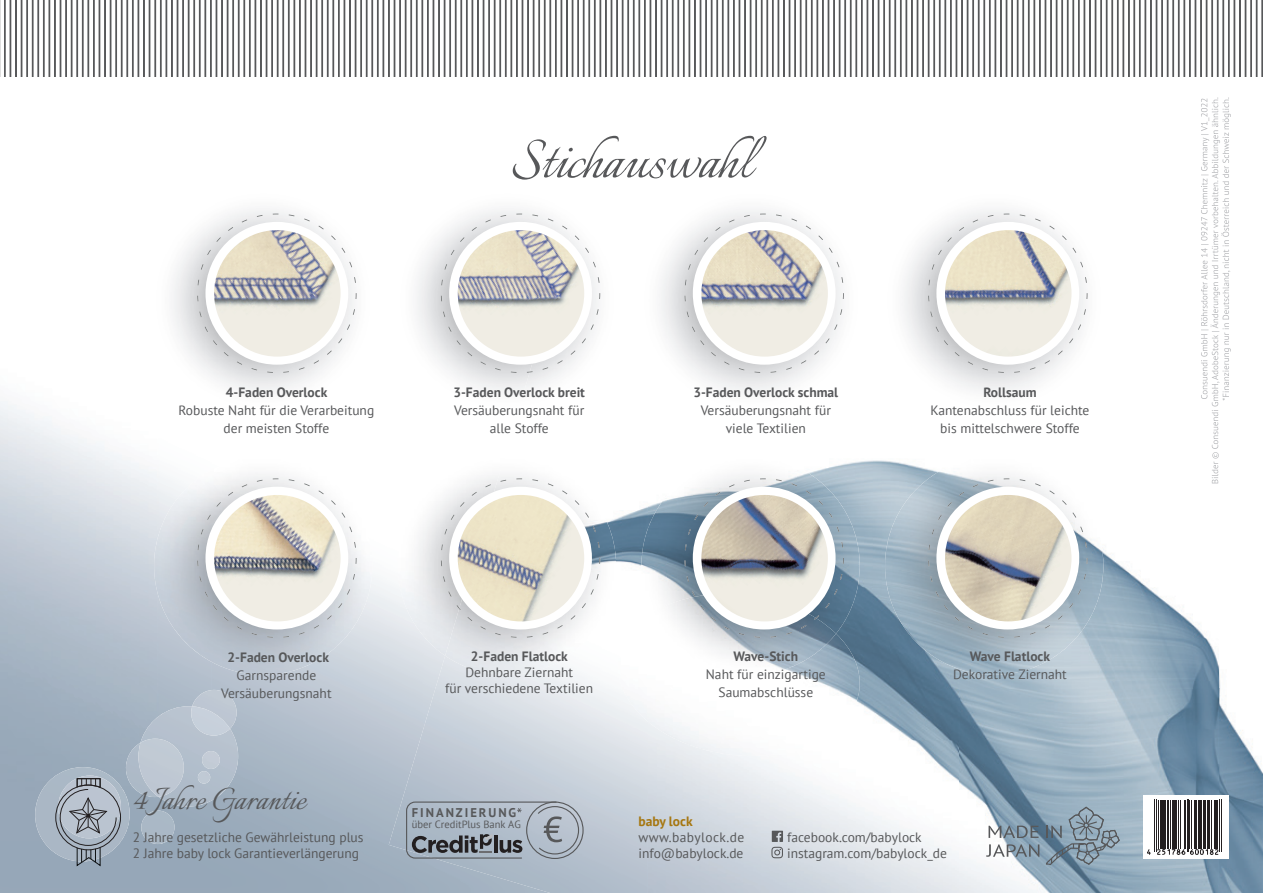
<style>
.page{position:relative;width:1263px;height:893px;background:#fff}
.page>*{position:absolute;margin:0;border:0;box-sizing:border-box;transform-origin:0 0}
.t1{font:67.5px "Italianno";color:#57585a}
.t2{font:39px "Italianno";color:#57585a}
.t3{font:13.5px/18px "PT Sans";color:#57585a;text-align:center}
.t4{font:700 13.5px "PT Sans";color:#57585a}
.t5{font:700 13.5px "PT Sans";color:#a67711}
.t6{font:700 12.6px "PT Sans";letter-spacing:.155em;color:#57585a}
.t7{font:10.5px "PT Sans";letter-spacing:-.005em;color:#57585a}
</style>
<div class="page">
<img style="left:159px;top:271px;width:53px;height:435px">
<img style="left:211px;top:395px;width:1px;height:62px">
<img style="left:140px;top:706px;width:98px;height:101px">
<img style="left:29px;top:767px;width:101px;height:94px">
<img style="left:58px;top:776px;width:63px;height:2px">
<img style="left:139px;top:810px;width:38px;height:34px">
<img style="left:122px;top:743px;width:16px;height:54px">
<img style="left:138px;top:739px;width:50px;height:58px">
<img style="left:192px;top:690px;width:45px;height:39px">
<img style="left:191px;top:706px;width:39px;height:30px">
<img style="left:202px;top:751px;width:18px;height:18px">
<svg style="left:198px;top:771px;width:12px;height:13px"></svg>
<img style="left:389px;top:689px;width:259px;height:204px">
<img style="left:648px;top:740px;width:311px;height:153px">
<img style="left:959px;top:638px;width:260px;height:255px">
<img style="left:860px;top:587px;width:100px;height:153px">
<img style="left:1087px;top:97px;width:131px;height:541px">
<img style="left:600px;top:509px;width:41px;height:63px">
<img style="left:804px;top:289px;width:104px;height:298px">
<img style="left:907px;top:367px;width:53px;height:90px">
<img style="left:959px;top:385px;width:70px;height:93px">
<img style="left:994px;top:210px;width:28px;height:4px">
<img style="left:1219px;top:97px;width:44px;height:796px">
<svg style="left:55px;top:778px;width:66px;height:88px;background:#9da7b2"></svg>
<svg style="left:0;top:0;width:1263px;height:77px"></svg>
<img style="left:613px;top:613px;width:249px;height:143px">
<img style="left:197px;top:214px;width:160px;height:159px">
<svg style="left:205px;top:222px;width:143px;height:143px"></svg>
<img style="left:214px;top:230px;width:127px;height:127px;border-radius:63px">
<img style="left:472px;top:214px;width:95px;height:8px">
<svg style="left:441px;top:222px;width:159px;height:151px"></svg>
<img style="left:458px;top:230px;width:126px;height:127px;border-radius:63px">
<img style="left:684px;top:214px;width:160px;height:159px">
<svg style="left:693px;top:222px;width:142px;height:143px"></svg>
<img style="left:701px;top:230px;width:127px;height:127px;border-radius:63px">
<img style="left:928px;top:214px;width:159px;height:159px">
<svg style="left:936px;top:222px;width:143px;height:143px"></svg>
<img style="left:945px;top:230px;width:126px;height:127px;border-radius:63px">
<img style="left:154px;top:457px;width:106px;height:121px">
<img style="left:197px;top:478px;width:160px;height:160px">
<svg style="left:205px;top:487px;width:143px;height:142px"></svg>
<img style="left:214px;top:495px;width:127px;height:126px;border-radius:63px">
<img style="left:445px;top:471px;width:66px;height:204px">
<img style="left:500px;top:478px;width:50px;height:6px">
<img style="left:459px;top:629px;width:113px;height:9px">
<svg style="left:441px;top:484px;width:159px;height:145px"></svg>
<img style="left:458px;top:495px;width:126px;height:126px;border-radius:63px">
<img style="left:641px;top:456px;width:219px;height:178px">
<img style="left:652px;top:613px;width:101px;height:62px">
<img style="left:684px;top:478px;width:160px;height:130px">
<img style="left:711px;top:629px;width:105px;height:9px">
<svg style="left:693px;top:487px;width:142px;height:142px"></svg>
<img style="left:701px;top:495px;width:127px;height:126px;border-radius:63px">
<img style="left:885px;top:457px;width:106px;height:145px">
<img style="left:928px;top:478px;width:159px;height:160px">
<svg style="left:936px;top:487px;width:143px;height:142px"></svg>
<img style="left:945px;top:495px;width:126px;height:126px;border-radius:63px">
<svg style="left:988px;top:826px;width:50px;height:12px"></svg>
<svg style="left:986px;top:844px;width:53px;height:13px"></svg>
<svg style="left:1045px;top:806px;width:74px;height:60px;background:#859aa9"></svg>
<img style="left:1201px;top:99px;width:8px;height:300px">
<img style="left:1210px;top:98px;width:10px;height:385px">
<img style="left:1221px;top:98px;width:10px;height:302px">
<div style="left:1144px;top:795px;width:85px;height:64px;background:#fff"></div>
<svg style="left:1149px;top:799px;width:73px;height:56px"></svg>
<hr style="left:1154px;top:800px;width:1px;height:52px;background:#231f20">
<hr style="left:1156px;top:800px;width:1px;height:52px;background:#231f20">
<hr style="left:1158px;top:800px;width:1px;height:48px;background:#231f20">
<hr style="left:1160px;top:800px;width:1px;height:48px;background:#231f20">
<hr style="left:1162px;top:800px;width:2px;height:48px;background:#231f20">
<hr style="left:1165px;top:800px;width:1px;height:48px;background:#231f20">
<hr style="left:1168px;top:800px;width:1px;height:48px;background:#231f20">
<hr style="left:1170px;top:800px;width:1px;height:48px;background:#231f20">
<hr style="left:1172px;top:800px;width:2px;height:48px;background:#231f20">
<hr style="left:1175px;top:800px;width:1px;height:48px;background:#231f20">
<hr style="left:1178px;top:800px;width:1px;height:48px;background:#231f20">
<hr style="left:1180px;top:800px;width:1px;height:48px;background:#231f20">
<hr style="left:1184px;top:800px;width:1px;height:48px;background:#231f20">
<hr style="left:1185px;top:800px;width:1px;height:48px;background:#231f20">
<hr style="left:1187px;top:800px;width:1px;height:52px;background:#231f20">
<hr style="left:1188px;top:800px;width:1px;height:52px;background:#231f20">
<hr style="left:1189px;top:800px;width:1px;height:48px;background:#231f20">
<hr style="left:1191px;top:800px;width:1px;height:48px;background:#231f20">
<hr style="left:1194px;top:800px;width:3px;height:48px;background:#231f20">
<hr style="left:1198px;top:800px;width:1px;height:48px;background:#231f20">
<hr style="left:1199px;top:800px;width:2px;height:48px;background:#231f20">
<hr style="left:1203px;top:800px;width:1px;height:48px;background:#231f20">
<hr style="left:1204px;top:800px;width:2px;height:48px;background:#231f20">
<hr style="left:1207px;top:800px;width:2px;height:48px;background:#231f20">
<hr style="left:1209px;top:800px;width:1px;height:48px;background:#231f20">
<hr style="left:1211px;top:800px;width:1px;height:48px;background:#231f20">
<hr style="left:1214px;top:800px;width:2px;height:48px;background:#231f20">
<hr style="left:1216px;top:800px;width:2px;height:48px;background:#231f20">
<hr style="left:1219px;top:800px;width:1px;height:52px;background:#231f20">
<hr style="left:1221px;top:800px;width:1px;height:52px;background:#231f20">
<svg style="left:1147px;top:849px;width:4px;height:5px"></svg>
<svg style="left:1157px;top:849px;width:61px;height:6px"></svg>
<svg style="left:405px;top:801px;width:175px;height:58px;background:#9ca6b1"></svg>
<svg style="left:771px;top:831px;width:12px;height:27px"></svg>
<h1 class="t1" style="left:510px;top:123px;width:244px">Stichauswahl</h1>
<p class="t4" style="left:226px;top:383px;width:103px">4-Faden Overlock</p>
<p class="t3" style="left:179px;top:401px;width:197px">Robuste Naht für die Verarbeitung der meisten Stoffe</p>
<p class="t4" style="left:453px;top:383px;width:133px">3-Faden Overlock breit</p>
<p class="t3" style="left:454px;top:401px;width:132px">Versäuberungsnaht für alle Stoffe</p>
<p class="t4" style="left:693px;top:383px;width:146px">3-Faden Overlock schmal</p>
<p class="t3" style="left:701px;top:401px;width:132px">Versäuberungsnaht für viele Textilien</p>
<p class="t4" style="left:983px;top:383px;width:55px">Rollsaum</p>
<p class="t3" style="left:930px;top:401px;width:160px">Kantenabschluss für leichte bis mittelschwere Stoffe</p>
<p class="t4" style="left:228px;top:648px;width:103px">2-Faden Overlock</p>
<p class="t3" style="left:221px;top:666px;width:112px">Garnsparende<br>Versäuberungsnaht</p>
<h2 class="t2" style="left:132px;top:778px;width:175px">4 Jahre Garantie</h2>
<p class="t3" style="left:133px;top:829px;width:232px;line-height:16.2px;text-align:left">2 Jahre gesetzliche Gewährleistung plus<br>2 Jahre baby lock Garantieverlängerung</p>
<p class="t4" style="left:471px;top:647px;width:98px">2-Faden Flatlock</p>
<p class="t3" style="left:445px;top:664px;width:149px;line-height:16.2px">Dehnbare Ziernaht<br>für verschiedene Textilien</p>
<p class="t6" style="left:412px;top:804px;width:106px">FINANZIERUNG</p>
<p class="t7" style="left:412px;top:817px;width:111px">über CreditPlus Bank AG</p>
<p class="t4" style="left:734px;top:648px;width:66px">Wave-Stich</p>
<p class="t3" style="left:706px;top:665px;width:121px">Naht für einzigartige<br>Saumabschlüsse</p>
<p class="t4" style="left:970px;top:648px;width:82px">Wave Flatlock</p>
<p class="t3" style="left:953px;top:665px;width:115px">Dekorative Ziernaht</p>
<p class="t5" style="left:639px;top:812px;width:56px">baby lock</p>
<p class="t3" style="left:639px;top:829px;width:107px;line-height:16.2px;text-align:left">www.babylock.de info@babylock.de</p>
<p class="t3" style="left:787px;top:828px;width:161px;line-height:16.2px;text-align:left">facebook.com/babylock instagram.com/babylock_de</p>
</div>
